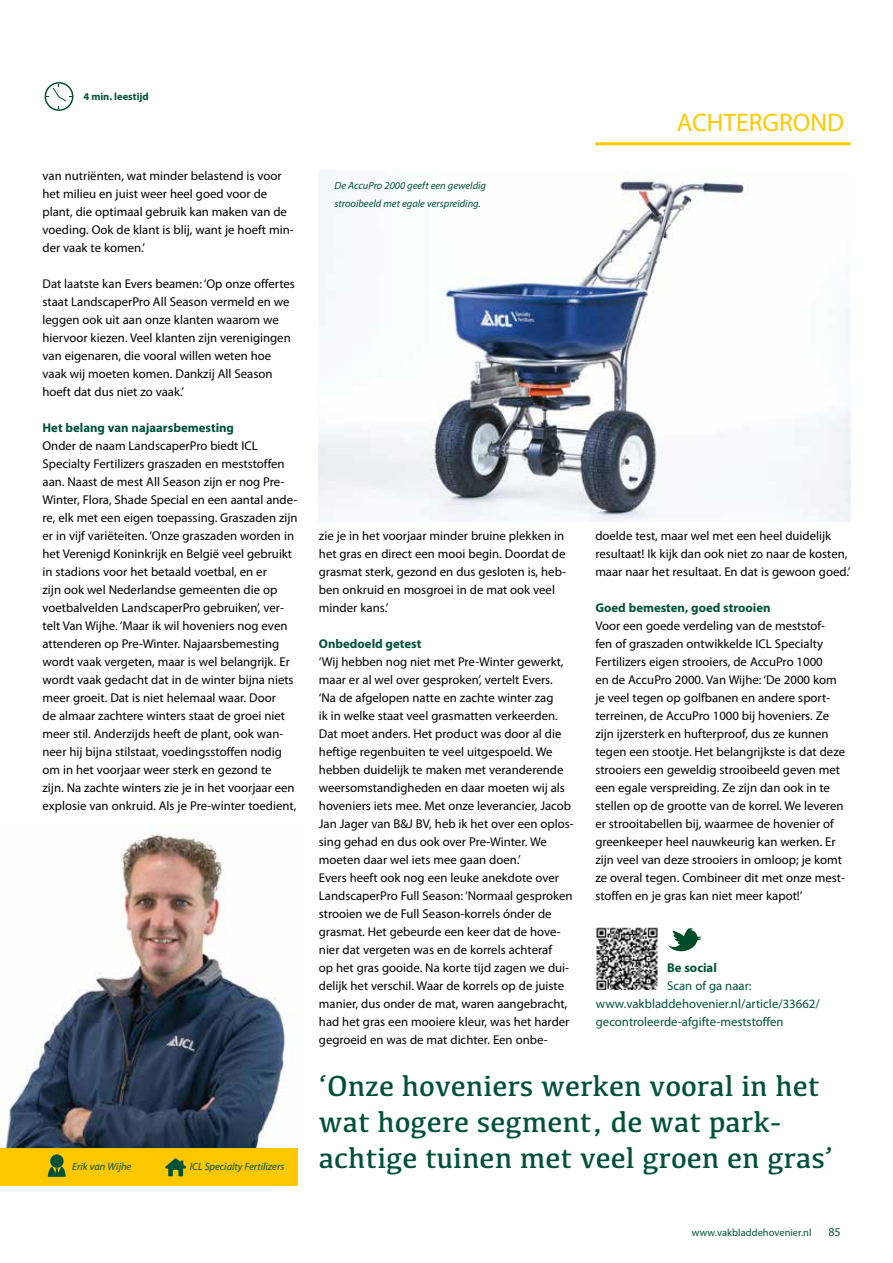
<style>
.page{position:relative;width:893px;height:1263px;background:#fff}
.page>*{position:absolute;margin:0;border:0;box-sizing:border-box;transform-origin:0 0}
.t1{font:30px/36px "Kefa";color:#005139}
.t2{font:25.5px "Myriad Pro";color:#fec800}
.t3{font:12.75px/18px "Myriad Pro";color:#000}
.t4{font:12.75px/18px "Myriad Pro";color:#005139}
.t5{font:700 12.75px "Myriad Pro";color:#005139}
.t6{font:12px "Myriad Pro";color:#005139}
.t7{font:italic 10.5px/18px "Myriad Pro";color:#005139}
.t8{font:10.5px "Myriad Pro";color:#005139}
.t9{font:700 10.5px "Myriad Pro";color:#005139}
</style>
<div class="page">
<hr style="left:595px;top:142px;width:255px;height:3px;background:#fec800">
<svg style="left:45px;top:82px;width:28px;height:29px"></svg>
<img style="left:0;top:834px;width:298px;height:315px">
<img style="left:319px;top:170px;width:531px;height:352px">
<div style="left:0;top:1149px;width:298px;height:37px;background:#fec800"></div>
<svg style="left:48px;top:1166px;width:18px;height:11px"></svg>
<div style="left:50px;top:1154px;width:14px;height:14px;background:#005139;border-radius:50%"></div>
<svg style="left:165px;top:1158px;width:21px;height:18px"></svg>
<img style="left:596px;top:927px;width:62px;height:62px">
<svg style="left:668px;top:928px;width:32px;height:23px"></svg>
<p class="t9" style="left:83px;top:90px;width:67px">4 min. leestijd</p>
<p class="t3" style="left:43px;top:167px;width:253px">van nutriënten, wat minder belastend is voor het milieu en juist weer heel goed voor de plant, die optimaal gebruik kan maken van de voeding. Ook de klant is blij, want je hoeft min&shy;der vaak te komen.’</p>
<p class="t3" style="left:43px;top:275px;width:254px">Dat laatste kan Evers beamen: ‘Op onze offertes staat LandscaperPro All Season vermeld en we leggen ook uit aan onze klanten waarom we hiervoor kiezen. Veel klanten zijn verenigingen van eigenaren, die vooral willen weten hoe vaak wij moeten komen. Dankzij All Season hoeft dat dus niet zo vaak.’</p>
<p class="t5" style="left:43px;top:419px;width:193px">Het belang van najaarsbemesting</p>
<p class="t3" style="left:43px;top:437px;width:257px">Onder de naam LandscaperPro biedt ICL Specialty Fertilizers graszaden en meststoffen aan. Naast de mest All Season zijn er nog Pre-Winter, Flora, Shade Special en een aantal ande&shy;re, elk met een eigen toepassing. Graszaden zijn er in vijf variëteiten. ‘Onze graszaden worden in het Verenigd Koninkrijk en België veel gebruikt in stadions voor het betaald voetbal, en er<br>zijn ook wel Nederlandse gemeenten die op voetbalvelden LandscaperPro gebruiken’, ver&shy;telt Van Wijhe. ‘Maar ik wil hoveniers nog even attenderen op Pre-Winter. Najaarsbemesting wordt vaak vergeten, maar is wel belangrijk. Er wordt vaak gedacht dat in de winter bijna niets meer groeit. Dat is niet helemaal waar. Door<br>de almaar zachtere winters staat de groei niet meer stil. Anderzijds heeft de plant, ook wan&shy;neer hij bijna stilstaat, voedingsstoffen nodig om in het voorjaar weer sterk en gezond te<br>zijn. Na zachte winters zie je in het voorjaar een explosie van onkruid. Als je Pre-winter toedient,</p>
<p class="t7" style="left:72px;top:1157px;width:61px">Erik van Wijhe</p>
<p class="t7" style="left:190px;top:1157px;width:96px">ICL Specialty Fertilizers</p>
<p class="t7" style="left:334px;top:176px;width:153px">De AccuPro 2000 geeft een geweldig strooibeeld met egale verspreiding.</p>
<h2 class="t2" style="left:677px;top:107px;width:169px">ACHTERGROND</h2>
<p class="t3" style="left:319px;top:527px;width:249px">zie je in het voorjaar minder bruine plekken in het gras en direct een mooi begin. Doordat de grasmat sterk, gezond en dus gesloten is, heb&shy;ben onkruid en mosgroei in de mat ook veel minder kans.’</p>
<p class="t5" style="left:319px;top:636px;width:104px">Onbedoeld getest</p>
<p class="t3" style="left:319px;top:653px;width:256px">‘Wij hebben nog niet met Pre-Winter gewerkt, maar er al wel over gesproken’, vertelt Evers.<br>‘Na de afgelopen natte en zachte winter zag<br>ik in welke staat veel grasmatten verkeerden.<br>Dat moet anders. Het product was door al die heftige regenbuiten te veel uitgespoeld. We hebben duidelijk te maken met veranderende weersomstandigheden en daar moeten wij als hoveniers iets mee. Met onze leverancier, Jacob Jan Jager van B&amp;J BV, heb ik het over een oplos&shy;sing gehad en dus ook over Pre-Winter. We moeten daar wel iets mee gaan doen.’<br>Evers heeft ook nog een leuke anekdote over LandscaperPro Full Season: ‘Normaal gesproken strooien we de Full Season-korrels ónder de grasmat. Het gebeurde een keer dat de hove&shy;nier dat vergeten was en de korrels achteraf<br>op het gras gooide. Na korte tijd zagen we dui&shy;delijk het verschil. Waar de korrels op de juiste manier, dus onder de mat, waren aangebracht, had het gras een mooiere kleur, was het harder gegroeid en was de mat dichter. Een onbe-</p>
<p class="t3" style="left:595px;top:527px;width:257px">doelde test, maar wel met een heel duidelijk resultaat! Ik kijk dan ook niet zo naar de kosten, maar naar het resultaat. En dat is gewoon goed.’</p>
<p class="t5" style="left:595px;top:600px;width:177px">Goed bemesten, goed strooien</p>
<p class="t3" style="left:595px;top:617px;width:251px">Voor een goede verdeling van de meststof&shy;fen of graszaden ontwikkelde ICL Specialty Fertilizers eigen strooiers, de AccuPro 1000<br>en de AccuPro 2000. Van Wijhe: ‘De 2000 kom je veel tegen op golfbanen en andere sport&shy;terreinen, de AccuPro 1000 bij hoveniers. Ze zijn ijzersterk en hufterproof, dus ze kunnen tegen een stootje. Het belangrijkste is dat deze strooiers een geweldig strooibeeld geven met een egale verspreiding. Ze zijn dan ook in te stellen op de grootte van de korrel. We leveren er strooitabellen bij, waarmee de hovenier of greenkeeper heel nauwkeurig kan werken. Er zijn veel van deze strooiers in omloop; je komt ze overal tegen. Combineer dit met onze mest&shy;stoffen en je gras kan niet meer kapot!’</p>
<p class="t5" style="left:667px;top:959px;width:51px">Be social</p>
<p class="t4" style="left:596px;top:977px;width:226px;text-indent:71px">Scan of ga naar: www.vakbladdehovenier.nl/article/33662/ gecontroleerde-afgifte-meststoffen</p>
<h1 class="t1" style="left:319px;top:1067px;width:516px">‘Onze hoveniers werken vooral in het wat hogere segment, de wat park&shy;achtige tuinen met veel groen en gras’</h1>
<p class="t8" style="left:692px;top:1226px;width:121px">www.vakbladdehovenier.nl</p>
<p class="t6" style="left:828px;top:1224px;width:14px">85</p>
</div>
